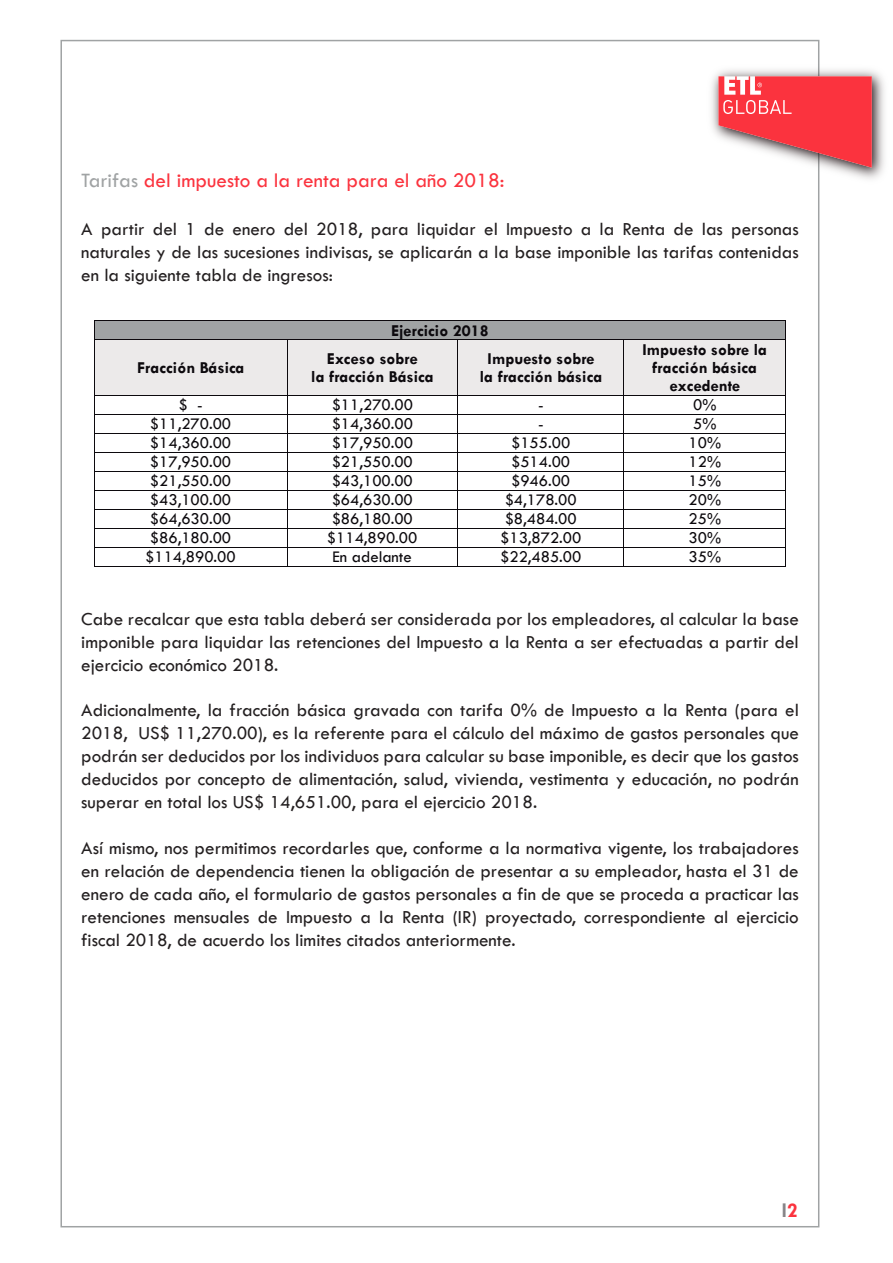
<style>
.page{position:relative;width:893px;height:1263px;background:#fff}
.page>*{position:absolute;margin:0;border:0;box-sizing:border-box;transform-origin:0 0}
.t1{font:21.15px "Tw Cen";color:#fb333e}
.t2{font:700 21.15px "Tw Cen";color:#868487;scale:.93 1}
.t3{font:19.05px/23px "Tw Cen";color:#231f20;text-align:justify}
.t4{font:16.8px "Tw Cen";color:#0c090d}
.t5{font:700 16.8px/18.5px "Tw Cen";letter-spacing:.005em;color:#0c090d;text-align:center}
.s1{color:#a0a3a4}
.s2{color:#fb333e}
</style>
<div class="page">
<img style="left:711px;top:63px;width:174px;height:125px">
<svg style="left:718px;top:76px;width:154px;height:92px"></svg>
<div style="left:99px;top:321px;width:682px;height:18px;background:#a0a3a4"></div>
<hr style="left:95px;top:320px;width:690px;height:1px;background:#0c090d">
<hr style="left:95px;top:321px;width:690px;height:1px;background:#a0a3a4">
<div style="left:95px;top:340px;width:192px;height:55px;background:#eceaea"></div>
<div style="left:287px;top:340px;width:171px;height:55px;background:#eceaea"></div>
<div style="left:458px;top:340px;width:166px;height:55px;background:#eceaea"></div>
<div style="left:624px;top:340px;width:161px;height:55px;background:#eceaea"></div>
<svg style="left:94px;top:320px;width:1px;height:20px"></svg>
<hr style="left:95px;top:339px;width:192px;height:1px;background:#0c090d">
<hr style="left:287px;top:339px;width:171px;height:1px;background:#0c090d">
<hr style="left:458px;top:339px;width:166px;height:1px;background:#0c090d">
<hr style="left:624px;top:339px;width:161px;height:1px;background:#0c090d">
<svg style="left:785px;top:320px;width:1px;height:20px"></svg>
<hr style="left:94px;top:340px;width:1px;height:55px;background:#0c090d">
<hr style="left:287px;top:340px;width:1px;height:55px;background:#0c090d">
<hr style="left:458px;top:340px;width:1px;height:55px;background:#0c090d">
<hr style="left:624px;top:340px;width:1px;height:55px;background:#0c090d">
<hr style="left:785px;top:340px;width:1px;height:55px;background:#0c090d">
<hr style="left:95px;top:395px;width:192px;height:1px;background:#0c090d">
<hr style="left:287px;top:395px;width:171px;height:1px;background:#0c090d">
<hr style="left:458px;top:395px;width:166px;height:1px;background:#0c090d">
<hr style="left:624px;top:395px;width:161px;height:1px;background:#0c090d">
<hr style="left:95px;top:414px;width:192px;height:1px;background:#0c090d">
<hr style="left:287px;top:414px;width:171px;height:1px;background:#0c090d">
<hr style="left:458px;top:414px;width:166px;height:1px;background:#0c090d">
<hr style="left:624px;top:414px;width:161px;height:1px;background:#0c090d">
<hr style="left:95px;top:433px;width:192px;height:1px;background:#0c090d">
<hr style="left:287px;top:433px;width:171px;height:1px;background:#0c090d">
<hr style="left:458px;top:433px;width:166px;height:1px;background:#0c090d">
<hr style="left:624px;top:433px;width:161px;height:1px;background:#0c090d">
<hr style="left:95px;top:452px;width:192px;height:1px;background:#0c090d">
<hr style="left:287px;top:452px;width:171px;height:1px;background:#0c090d">
<hr style="left:458px;top:452px;width:166px;height:1px;background:#0c090d">
<hr style="left:624px;top:452px;width:161px;height:1px;background:#0c090d">
<hr style="left:95px;top:471px;width:192px;height:1px;background:#0c090d">
<hr style="left:287px;top:471px;width:171px;height:1px;background:#0c090d">
<hr style="left:458px;top:471px;width:166px;height:1px;background:#0c090d">
<hr style="left:624px;top:471px;width:161px;height:1px;background:#0c090d">
<hr style="left:95px;top:490px;width:192px;height:1px;background:#0c090d">
<hr style="left:287px;top:490px;width:171px;height:1px;background:#0c090d">
<hr style="left:458px;top:490px;width:166px;height:1px;background:#0c090d">
<hr style="left:624px;top:490px;width:161px;height:1px;background:#0c090d">
<hr style="left:95px;top:509px;width:192px;height:1px;background:#0c090d">
<hr style="left:287px;top:509px;width:171px;height:1px;background:#0c090d">
<hr style="left:458px;top:509px;width:166px;height:1px;background:#0c090d">
<hr style="left:624px;top:509px;width:161px;height:1px;background:#0c090d">
<hr style="left:95px;top:528px;width:192px;height:1px;background:#0c090d">
<hr style="left:287px;top:528px;width:171px;height:1px;background:#0c090d">
<hr style="left:458px;top:528px;width:166px;height:1px;background:#0c090d">
<hr style="left:624px;top:528px;width:161px;height:1px;background:#0c090d">
<hr style="left:95px;top:547px;width:192px;height:1px;background:#0c090d">
<hr style="left:287px;top:547px;width:171px;height:1px;background:#0c090d">
<hr style="left:458px;top:547px;width:166px;height:1px;background:#0c090d">
<hr style="left:624px;top:547px;width:161px;height:1px;background:#0c090d">
<svg style="left:94px;top:395px;width:1px;height:172px"></svg>
<hr style="left:95px;top:566px;width:192px;height:1px;background:#0c090d">
<svg style="left:287px;top:396px;width:1px;height:170px"></svg>
<hr style="left:287px;top:566px;width:171px;height:1px;background:#0c090d">
<hr style="left:458px;top:566px;width:166px;height:1px;background:#0c090d">
<hr style="left:624px;top:566px;width:161px;height:1px;background:#0c090d">
<svg style="left:785px;top:395px;width:1px;height:172px"></svg>
<p class="t1" style="left:81px;top:167px;width:425px"><span class="s1">Tarifas</span> del impuesto a la renta para el año 2018:</p>
<p class="t3" style="left:81px;top:218px;width:719px">A partir del 1 de enero del 2018, para liquidar el Impuesto a la Renta de las personas naturales y de las sucesiones indivisas, se aplicarán a la base imponible las tarifas contenidas en la siguiente tabla de ingresos:</p>
<p class="t5" style="left:391px;top:321px;width:99px">Ejercicio 2018</p>
<p class="t5" style="left:137px;top:358px;width:109px">Fracción Básica</p>
<p class="t5" style="left:311px;top:349px;width:124px">Exceso sobre<br>la fracción Básica</p>
<p class="t5" style="left:480px;top:349px;width:124px">Impuesto sobre la fracción básica</p>
<p class="t5" style="left:642px;top:340px;width:126px">Impuesto sobre la fracción básica excedente</p>
<p class="t4" style="left:179px;top:395px;width:26px">$ -</p>
<p class="t4" style="left:332px;top:395px;width:83px">$11,270.00</p>
<p class="t4" style="left:538px;top:395px;width:7px">-</p>
<p class="t4" style="left:693px;top:395px;width:25px">0%</p>
<p class="t4" style="left:150px;top:414px;width:83px">$11,270.00</p>
<p class="t4" style="left:332px;top:414px;width:83px">$14,360.00</p>
<p class="t4" style="left:538px;top:414px;width:7px">-</p>
<p class="t4" style="left:693px;top:414px;width:25px">5%</p>
<p class="t4" style="left:150px;top:433px;width:83px">$14,360.00</p>
<p class="t4" style="left:332px;top:433px;width:83px">$17,950.00</p>
<p class="t4" style="left:511px;top:433px;width:61px">$155.00</p>
<p class="t4" style="left:689px;top:433px;width:34px">10%</p>
<p class="t4" style="left:150px;top:452px;width:83px">$17,950.00</p>
<p class="t4" style="left:332px;top:452px;width:83px">$21,550.00</p>
<p class="t4" style="left:511px;top:452px;width:61px">$514.00</p>
<p class="t4" style="left:689px;top:452px;width:34px">12%</p>
<p class="t4" style="left:150px;top:471px;width:83px">$21,550.00</p>
<p class="t4" style="left:332px;top:471px;width:83px">$43,100.00</p>
<p class="t4" style="left:511px;top:471px;width:61px">$946.00</p>
<p class="t4" style="left:689px;top:471px;width:34px">15%</p>
<p class="t4" style="left:150px;top:490px;width:83px">$43,100.00</p>
<p class="t4" style="left:332px;top:490px;width:83px">$64,630.00</p>
<p class="t4" style="left:505px;top:490px;width:73px">$4,178.00</p>
<p class="t4" style="left:689px;top:490px;width:34px">20%</p>
<p class="t4" style="left:150px;top:509px;width:83px">$64,630.00</p>
<p class="t4" style="left:332px;top:509px;width:83px">$86,180.00</p>
<p class="t4" style="left:505px;top:509px;width:73px">$8,484.00</p>
<p class="t4" style="left:689px;top:509px;width:34px">25%</p>
<p class="t4" style="left:150px;top:528px;width:83px">$86,180.00</p>
<p class="t4" style="left:327px;top:528px;width:92px">$114,890.00</p>
<p class="t4" style="left:500px;top:528px;width:83px">$13,872.00</p>
<p class="t4" style="left:689px;top:528px;width:34px">30%</p>
<p class="t4" style="left:145px;top:547px;width:92px">$114,890.00</p>
<p class="t4" style="left:332px;top:547px;width:81px">En adelante</p>
<p class="t4" style="left:500px;top:547px;width:83px">$22,485.00</p>
<p class="t4" style="left:689px;top:547px;width:34px">35%</p>
<p class="t3" style="left:81px;top:607px;width:719px">Cabe recalcar que esta tabla deberá ser considerada por los empleadores, al calcular la base imponible para liquidar las retenciones del Impuesto a la Renta a ser efectuadas a partir del ejercicio económico 2018.</p>
<p class="t3" style="left:81px;top:699px;width:719px">Adicionalmente, la fracción básica gravada con tarifa 0% de Impuesto a la Renta (para el 2018, US$ 11,270.00), es la referente para el cálculo del máximo de gastos personales que podrán ser deducidos por los individuos para calcular su base imponible, es decir que los gastos deducidos por concepto de alimentación, salud, vivienda, vestimenta y educación, no podrán superar en total los US$ 14,651.00, para el ejercicio 2018.</p>
<p class="t3" style="left:81px;top:836px;width:719px">Así mismo, nos permitimos recordarles que, conforme a la normativa vigente, los trabajadores en relación de dependencia tienen la obligación de presentar a su empleador, hasta el 31 de enero de cada año, el formulario de gastos personales a fin de que se proceda a practicar las retenciones mensuales de Impuesto a la Renta (IR) proyectado, correspondiente al ejercicio fiscal 2018, de acuerdo los limites citados anteriormente.</p>
<p class="t2" style="left:782px;top:1198px;width:18px">I<span class="s2">2</span></p>
</div>
